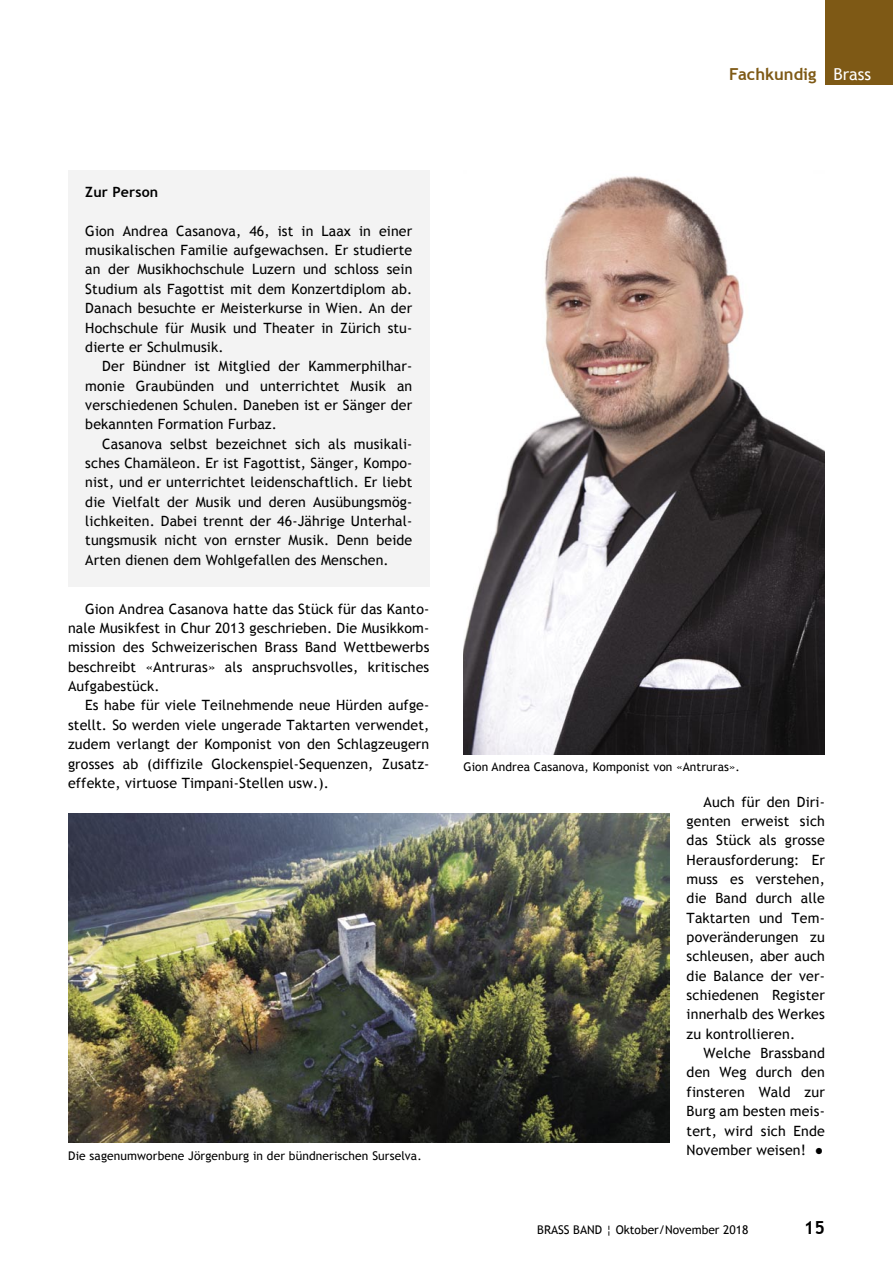
<style>
.page{position:relative;width:893px;height:1263px;background:#fff}
.page>*{position:absolute;margin:0;border:0;box-sizing:border-box;transform-origin:0 0}
.t1{font:700 18px "Trebuchet MS";color:#000}
.t2{font:700 16.5px "Trebuchet MS";color:#7e5915}
.t3{font:16.5px "Trebuchet MS";color:#fff}
.t4{font:14.1px/19.4px "Trebuchet MS";letter-spacing:.01em;color:#000;text-align:justify}
.t5{font:700 14.1px "Trebuchet MS";letter-spacing:.01em;color:#000}
.t6{font:12px "Trebuchet MS";letter-spacing:.01em;color:#000}
</style>
<div class="page">
<div style="left:825px;top:0;width:68px;height:85px;background:#7e5915"></div>
<img style="left:463px;top:176px;width:362px;height:578px">
<div style="left:68px;top:170px;width:361px;height:417px;background:#f3f3f3"></div>
<img style="left:68px;top:813px;width:602px;height:330px">
<p class="t2" style="left:729px;top:64px;width:89px">Fachkundig</p>
<p class="t3" style="left:833px;top:65px;width:39px">Brass</p>
<p class="t5" style="left:85px;top:183px;width:74px">Zur Person</p>
<p class="t4" style="left:85px;top:221px;width:329px">Gion Andrea Casanova, 46, ist in Laax in einer musikalischen Familie aufgewachsen. Er studierte an der Musikhochschule Luzern und schloss sein Studium als Fagottist mit dem Konzertdiplom ab.<br>Danach besuchte er Meisterkurse in Wien. An der Hochschule für Musik und Theater in Zürich stu&shy;dierte er Schulmusik.</p>
<p class="t4" style="left:85px;top:357px;width:329px;text-indent:17px">Der Bündner ist Mitglied der Kammerphilhar&shy;monie Graubünden und unterrichtet Musik an verschiedenen Schulen. Daneben ist er Sänger der bekannten Formation Furbaz.</p>
<p class="t4" style="left:85px;top:434px;width:329px;text-indent:17px">Casanova selbst bezeichnet sich als musikali&shy;sches Chamäleon. Er ist Fagottist, Sänger, Kompo&shy;nist, und er unterrichtet leidenschaftlich. Er liebt die Vielfalt der Musik und deren Ausübungsmög&shy;lichkeiten. Dabei trennt der 46-Jährige Unterhal&shy;tungsmusik nicht von ernster Musik. Denn beide Arten dienen dem Wohlgefallen des Menschen.</p>
<p class="t4" style="left:68px;top:599px;width:363px;text-indent:17px">Gion Andrea Casanova hatte das Stück für das Kanto&shy;nale Musikfest in Chur 2013 geschrieben. Die Musikkom&shy;mission des Schweizerischen Brass Band Wettbewerbs beschreibt «Antruras» als anspruchsvolles, kritisches Aufgabestück.</p>
<p class="t4" style="left:68px;top:696px;width:363px;text-indent:17px">Es habe für viele Teilnehmende neue Hürden aufge&shy;stellt. So werden viele ungerade Taktarten verwendet, zudem verlangt der Komponist von den Schlagzeugern grosses ab (diffizile Glockenspiel-Sequenzen, Zusatz&shy;effekte, virtuose Timpani-Stellen usw.).</p>
<p class="t6" style="left:68px;top:1149px;width:355px">Die sagenumworbene Jörgenburg in der bündnerischen Surselva.</p>
<p class="t6" style="left:463px;top:760px;width:278px">Gion Andrea Casanova, Komponist von «Antruras».</p>
<p class="t4" style="left:687px;top:792px;width:140px;text-indent:17px">Auch für den Diri&shy;genten erweist sich das Stück als grosse Herausforderung: Er muss es verstehen, die Band durch alle Taktarten und Tem&shy;poveränderungen zu schleusen, aber auch die Balance der ver&shy;schiedenen Register innerhalb des Werkes zu kontrollieren.</p>
<p class="t4" style="left:687px;top:1044px;width:140px;text-indent:17px">Welche Brassband den Weg durch den finsteren Wald zur Burg am besten meis&shy;tert, wird sich Ende November weisen! ●</p>
<p class="t6" style="left:537px;top:1222px;width:213px">BRASS BAND ¦ Oktober/November 2018</p>
<p class="t1" style="left:804px;top:1216px;width:23px">15</p>
</div>
